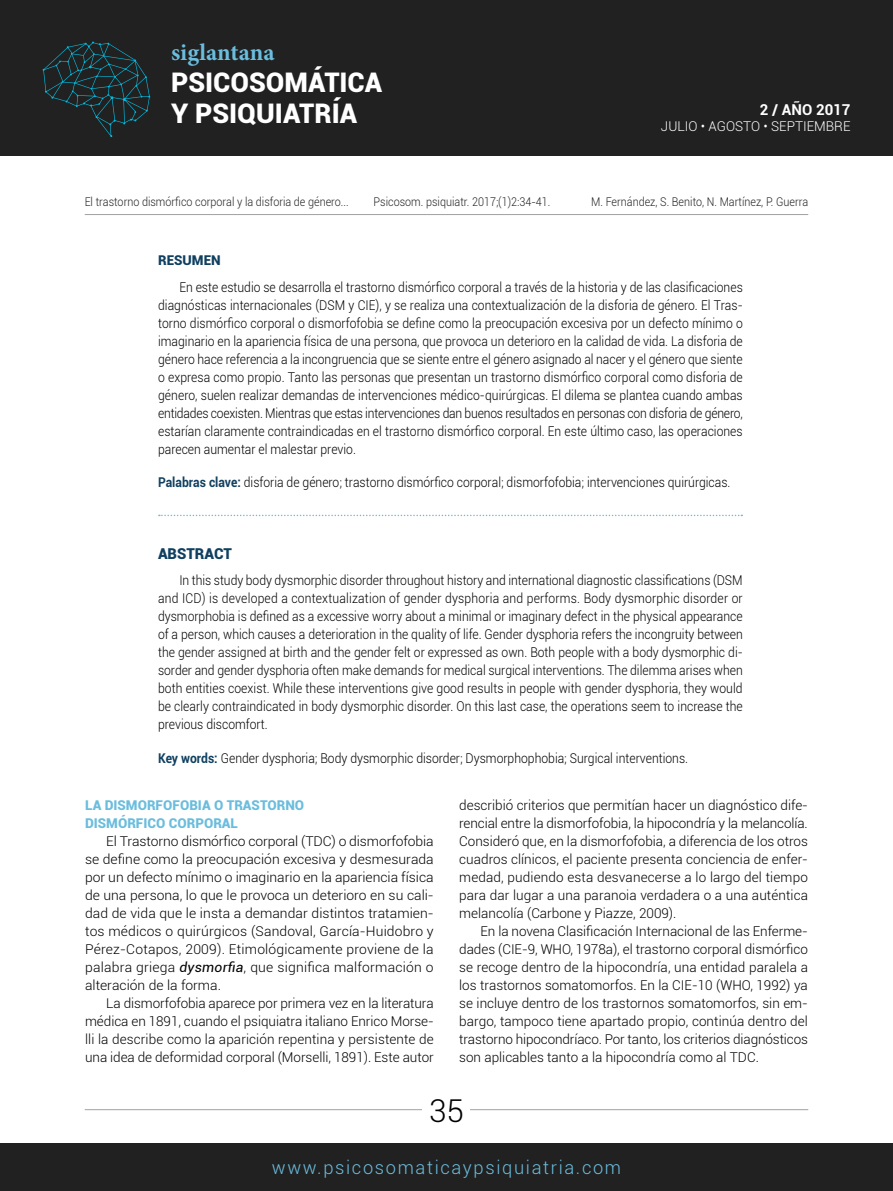
<style>
.page{position:relative;width:893px;height:1191px;background:#fff}
.page>*{position:absolute;margin:0;border:0;box-sizing:border-box;transform-origin:0 0}
.t1{font:300 31.5px "Roboto";color:#000}
.t2{font:900 27px/31.5px "Roboto";color:#fff}
.t3{font:700 24px "Minion Pro";color:#6bbdde}
.t4{font:300 18.3px "Roboto";letter-spacing:.09em;color:#6bbdde}
.t5{font:700 15px "Roboto";color:#fff}
.t6{font:900 15px "Roboto";color:#104060}
.t7{font:300 13.5px/18px "Roboto";color:#000;text-align:justify;scale:.9 1}
.t8{font:300 13.5px/18px "Roboto";color:#000;text-align:justify}
.t9{font:900 13.5px/18px "Roboto";color:#6bbdde}
.t10{font:300 13.5px "Roboto";color:#fff}
.t11{font:900 13.5px "Roboto";color:#104060}
.t12{font:300 12px "Roboto";color:#212121;scale:.9 1}
.s1{font-weight:700;color:#104060}
.s2{font-weight:400;font-style:italic}
</style>
<div class="page">
<hr style="left:85px;top:214px;width:723px;height:1px;background:#a2a2a2">
<hr style="left:85px;top:1109px;width:723px;height:1px;background:#a2a2a2">
<div style="left:423px;top:1098px;width:47px;height:23px;background:#fff"></div>
<div style="left:0;top:0;width:893px;height:155px;background:#212121"></div>
<div style="left:0;top:1143px;width:893px;height:48px;background:#212121"></div>
<svg style="left:43px;top:41px;width:107px;height:96px"></svg>
<svg style="left:159px;top:514px;width:583px;height:2px"></svg>
<h3 class="t3" style="left:171px;top:35px;width:105px">siglantana</h3>
<h2 class="t2" style="left:171px;top:65px;width:212px">PSICOSOMÁTICA<br>Y PSIQUIATRÍA</h2>
<p class="t5" style="left:760px;top:99px;width:92px">2 / AÑO 2017</p>
<p class="t10" style="left:661px;top:117px;width:191px">JULIO • AGOSTO • SEPTIEMBRE</p>
<p class="t12" style="left:374px;top:194px;width:198px">Psicosom. psiquiatr. 2017;(1)2:34-41.</p>
<p class="t12" style="left:85px;top:194px;width:295px">El trastorno dismórfico corporal y la disforia de género...</p>
<p class="t12" style="left:591px;top:194px;width:243px">M. Fernández, S. Benito, N. Martínez, P. Guerra</p>
<p class="t11" style="left:158px;top:251px;width:64px">RESUMEN</p>
<p class="t7" style="left:158px;top:278px;width:651px;text-indent:21px">En este estudio se desarrolla el trastorno dismórfico corporal a través de la historia y de las clasificaciones diagnósticas internacionales (DSM y CIE), y se realiza una contextualización de la disforia de género. El Tras&shy;torno dismórfico corporal o dismorfofobia se define como la preocupación excesiva por un defecto mínimo o imaginario en la apariencia física de una persona, que provoca un deterioro en la calidad de vida. La disforia de género hace referencia a la incongruencia que se siente entre el género asignado al nacer y el género que siente o expresa como propio. Tanto las personas que presentan un trastorno dismórfico corporal como disforia de género, suelen realizar demandas de intervenciones médico-quirúrgicas. El dilema se plantea cuando ambas entidades coexisten. Mientras que estas intervenciones dan buenos resultados en personas con disforia de género, estarían claramente contraindicadas en el trastorno dismórfico corporal. En este último caso, las operaciones parecen aumentar el malestar previo.</p>
<p class="t7" style="left:158px;top:473px;width:637px"><span class="s1">Palabras clave:</span> disforia de género; trastorno dismórfico corporal; dismorfofobia; intervenciones quirúrgicas.</p>
<p class="t6" style="left:158px;top:542px;width:75px">ABSTRACT</p>
<p class="t7" style="left:158px;top:571px;width:651px;text-indent:21px">In this study body dysmorphic disorder throughout history and international diagnostic classifications (DSM and ICD) is developed a contextualization of gender dysphoria and performs. Body dysmorphic disorder or dysmorphobia is defined as a excessive worry about a minimal or imaginary defect in the physical appearance of a person, which causes a deterioration in the quality of life. Gender dysphoria refers the incongruity between the gender assigned at birth and the gender felt or expressed as own. Both people with a body dysmorphic di&shy;sorder and gender dysphoria often make demands for medical surgical interventions. The dilemma arises when both entities coexist. While these interventions give good results in people with gender dysphoria, they would be clearly contraindicated in body dysmorphic disorder. On this last case, the operations seem to increase the previous discomfort.</p>
<p class="t7" style="left:158px;top:748px;width:590px"><span class="s1">Key words:</span> Gender dysphoria; Body dysmorphic disorder; Dysmorphophobia; Surgical interventions.</p>
<p class="t9" style="left:85px;top:796px;width:221px">LA DISMORFOFOBIA O TRASTORNO<br>DISMÓRFICO CORPORAL</p>
<p class="t8" style="left:85px;top:832px;width:350px;text-indent:21px">El Trastorno dismórfico corporal (TDC) o dismorfofobia se define como la preocupación excesiva y desmesurada por un defecto mínimo o imaginario en la apariencia física de una persona, lo que le provoca un deterioro en su cali&shy;dad de vida que le insta a demandar distintos tratamien&shy;tos médicos o quirúrgicos (Sandoval, García-Huidobro y Pérez-Cotapos, 2009). Etimológicamente proviene de la palabra griega <span class="s2">dysmorfia</span>, que significa malformación o alteración de la forma.</p>
<p class="t8" style="left:85px;top:994px;width:350px;text-indent:21px">La dismorfofobia aparece por primera vez en la literatura médica en 1891, cuando el psiquiatra italiano Enrico Morse&shy;lli la describe como la aparición repentina y persistente de una idea de deformidad corporal (Morselli, 1891). Este autor</p>
<p class="t8" style="left:459px;top:796px;width:350px">describió criterios que permitían hacer un diagnóstico dife&shy;rencial entre la dismorfofobia, la hipocondría y la melancolía.<br>Consideró que, en la dismorfofobia, a diferencia de los otros cuadros clínicos, el paciente presenta conciencia de enfer&shy;medad, pudiendo esta desvanecerse a lo largo del tiempo para dar lugar a una paranoia verdadera o a una auténtica melancolía (Carbone y Piazze, 2009).</p>
<p class="t8" style="left:459px;top:922px;width:350px;text-indent:21px">En la novena Clasificación Internacional de las Enferme&shy;dades (CIE-9, WHO, 1978a), el trastorno corporal dismórfico se recoge dentro de la hipocondría, una entidad paralela a los trastornos somatomorfos. En la CIE-10 (WHO, 1992) ya se incluye dentro de los trastornos somatomorfos, sin em&shy;bargo, tampoco tiene apartado propio, continúa dentro del trastorno hipocondríaco. Por tanto, los criterios diagnósticos son aplicables tanto a la hipocondría como al TDC.</p>
<h1 class="t1" style="left:429px;top:1088px;width:36px">35</h1>
<h3 class="t4" style="left:272px;top:1154px;width:351px">www.psicosomaticaypsiquiatria.com</h3>
</div>
